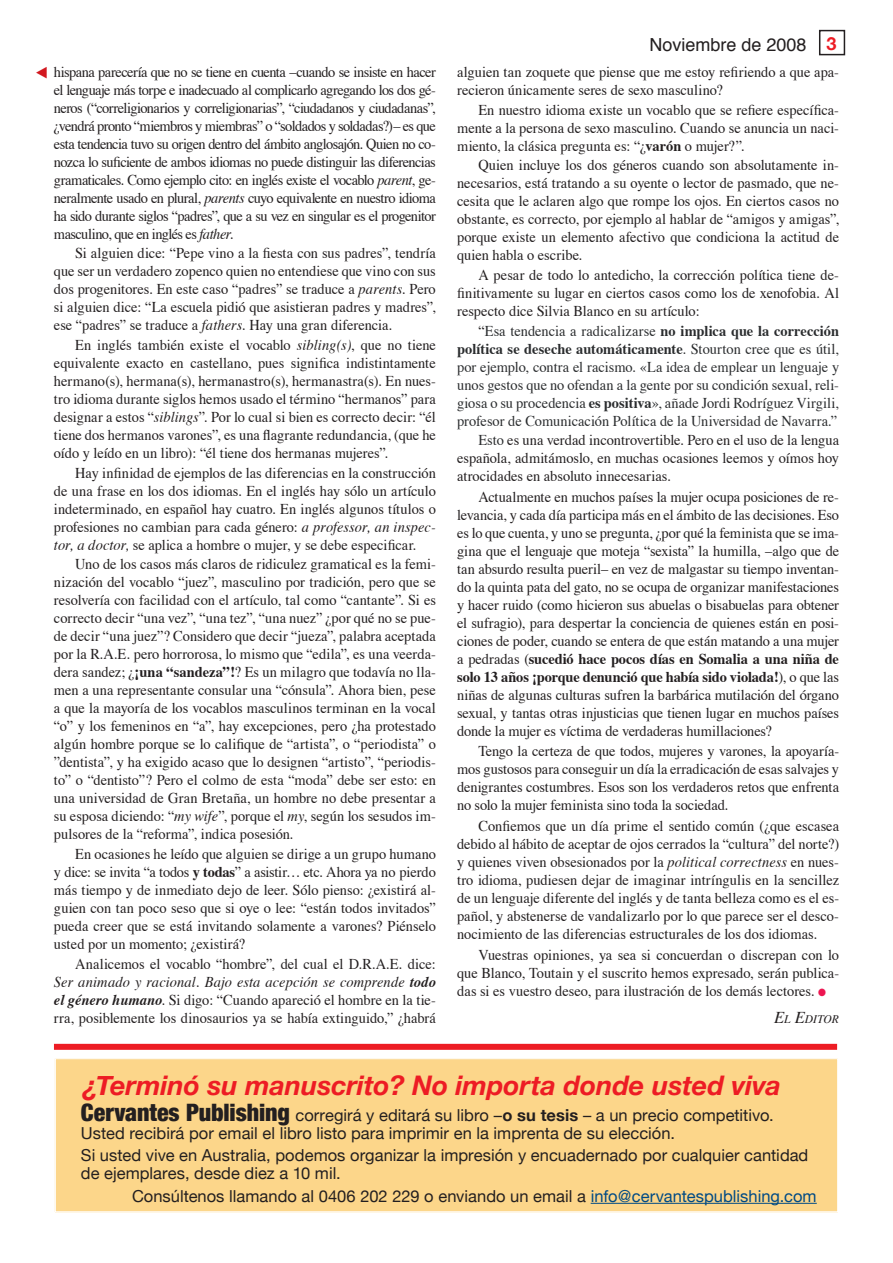
<style>
.page{position:relative;width:893px;height:1263px;background:#fff}
.page>*{position:absolute;margin:0;border:0;box-sizing:border-box;transform-origin:0 0}
.t1{font:italic 700 27px "Helvetica Neue";color:#ed1c24}
.t2{font:18px "Helvetica";color:#231f20}
.t3{font:16.5px/18px "Helvetica Neue";color:#231f20}
.t4{font:15px/18px "Times";color:#231f20;text-align:justify;scale:.96 1}
.t5{font:15px/18px "Times";color:#2b2d2f;text-align:justify;scale:.96 1}
.t6{font:italic 11.55px "Times";letter-spacing:-.005em;color:#231f20}
.s1{font-style:italic}
.s2{font-weight:700}
.s3{font-weight:700;font-style:italic}
.s4{font-family:"Helvetica Neue";font-weight:700;color:#ed1c24}
.s5{color:#231f20}
.s6{color:#2b2d2f}
.s7{color:#ed1651}
.s8{font-size:16.5px}
.s9{font-weight:900;font-stretch:condensed;font-size:24px}
.s10{color:#004a84}
</style>
<div class="page">
<div style="left:819px;top:30px;width:26px;height:25px;border:2px solid #231f20"></div>
<div style="left:54px;top:1058px;width:784px;height:155px;background:#fcd68a"></div>
<div style="left:55px;top:1059px;width:783px;height:153px;border:1px solid #fff"></div>
<hr style="left:591px;top:1203px;width:226px;height:1px;background:#004a84">
<div style="left:54px;top:1044px;width:783px;height:6px;background:#ed1c24"></div>
<p class="t4" style="left:54px;top:64px;width:399px">hispana parecería que no se tiene en cuenta –cuando se insiste en hacer el lenguaje más torpe e inadecuado al complicarlo agregando los dos gé&shy;neros (“correligionarios y correligionarias”, “ciudadanos y ciudadanas”, ¿vendrá pronto “miembros y miembras” o “soldados y soldadas?)– es que esta tendencia tuvo su origen dentro del ámbito anglosajón. Quien no co&shy;nozca lo suficiente de ambos idiomas no puede distinguir las diferencias gramaticales. Como ejemplo cito: en inglés existe el vocablo <span class="s1">parent</span>, ge&shy;neralmente usado en plural, <span class="s1">parents</span> cuyo equivalente en nuestro idioma ha sido durante siglos “padres”, que a su vez en singular es el progenitor masculino, que en inglés es <span class="s1">father.</span></p>
<p class="t4" style="left:54px;top:245px;width:399px;text-indent:21px">Si alguien dice: “Pepe vino a la fiesta con sus padres”, tendría que ser un verdadero zopenco quien no entendiese que vino con sus dos progenitores. En este caso “padres” se traduce a <span class="s1">parents.</span> Pero si alguien dice: “La escuela pidió que asistieran padres y madres”, ese “padres” se traduce a <span class="s1">fathers.</span> Hay una gran diferencia.</p>
<p class="t4" style="left:54px;top:337px;width:399px;text-indent:21px">En inglés también existe el vocablo <span class="s1">sibling(s)</span>, que no tiene equivalente exacto en castellano, pues significa indistintamente hermano(s), hermana(s), hermanastro(s), hermanastra(s). En nues&shy;tro idioma durante siglos hemos usado el término “hermanos” para designar a estos “<span class="s1">siblings</span>”. Por lo cual si bien es correcto decir: “él tiene dos hermanos varones”, es una flagrante redundancia, (que he oído y leído en un libro): “él tiene dos hermanas mujeres”.</p>
<p class="t4" style="left:54px;top:465px;width:399px;text-indent:21px">Hay infinidad de ejemplos de las diferencias en la construcción de una frase en los dos idiomas. En el inglés hay sólo un artículo indeterminado, en español hay cuatro. En inglés algunos títulos o profesiones no cambian para cada género: <span class="s1">a professor, an inspec&shy;tor, a doctor,</span> se aplica a hombre o mujer, y se debe especificar.</p>
<p class="t4" style="left:54px;top:557px;width:399px;text-indent:21px">Uno de los casos más claros de ridiculez gramatical es la femi&shy;nización del vocablo “juez”, masculino por tradición, pero que se resolvería con facilidad con el artículo, tal como “cantante”. Si es correcto decir “una vez”, “una tez”, “una nuez” ¿por qué no se pue&shy;de decir “una juez”? Considero que decir “jueza”, palabra aceptada por la R.A.E. pero horrorosa, lo mismo que “edila”, es una veerda&shy;dera sandez; ¿<span class="s2">¡una “sandeza”!</span>? Es un milagro que todavía no lla&shy;men a una representante consular una “cónsula”. Ahora bien, pese a que la mayoría de los vocablos masculinos terminan en la vocal “o” y los femeninos en “a”, hay excepciones, pero ¿ha protestado algún hombre porque se lo califique de “artista”, o “periodista” o ”dentista”, y ha exigido acaso que lo designen “artisto”, “periodis&shy;to” o “dentisto”? Pero el colmo de esta “moda” debe ser esto: en una universidad de Gran Bretaña, un hombre no debe presentar a su esposa diciendo: “<span class="s1">my wife</span>”, porque el <span class="s1">my</span>, según los sesudos im&shy;pulsores de la “reforma”, indica posesión.</p>
<p class="t4" style="left:54px;top:846px;width:399px;text-indent:21px">En ocasiones he leído que alguien se dirige a un grupo humano y dice: se invita “a todos <span class="s2">y todas</span>” a asistir… etc. Ahora ya no pierdo más tiempo y de inmediato dejo de leer. Sólo pienso: ¿existirá al&shy;guien con tan poco seso que si oye o lee: “están todos invitados” pueda creer que se está invitando solamente a varones? Piénselo usted por un momento; ¿existirá?</p>
<p class="t4" style="left:54px;top:956px;width:399px;text-indent:21px">Analicemos el vocablo “hombre”, del cual el D.R.A.E. dice:<br><span class="s1">Ser animado y racional. Bajo esta acepción se comprende</span> <span class="s3">todo el género humano</span>. Si digo: “Cuando apareció el hombre en la tie&shy;rra, posiblemente los dinosaurios ya se había extinguido,” ¿habrá</p>
<p class="t2" style="left:649px;top:37px;width:189px">Noviembre de 2008 <span class="s4">3</span></p>
<p class="t4" style="left:457px;top:64px;width:399px">alguien tan zoquete que piense que me estoy refiriendo a que apa&shy;recieron únicamente seres de sexo masculino?</p>
<p class="t4" style="left:457px;top:102px;width:399px;text-indent:21px">En nuestro idioma existe un vocablo que se refiere específica&shy;mente a la persona de sexo masculino. Cuando se anuncia un naci&shy;miento, la clásica pregunta es: “¿<span class="s2">varón</span> o mujer?”.</p>
<p class="t4" style="left:457px;top:157px;width:400px;text-indent:21px">Quien incluye los dos géneros cuando son absolutamente in&shy;necesarios, está tratando a su oyente o lector de pasmado, que ne&shy;cesita que le aclaren algo que rompe los ojos. En ciertos casos no obstante, es correcto, por ejemplo al hablar de “amigos y amigas”, porque existe un elemento afectivo que condiciona la actitud de quien habla o escribe.</p>
<p class="t4" style="left:457px;top:267px;width:399px;text-indent:21px">A pesar de todo lo antedicho, la corrección política tiene de&shy;finitivamente su lugar en ciertos casos como los de xenofobia. Al respecto dice Silvia Blanco en su artículo:</p>
<p class="t5" style="left:457px;top:323px;width:399px;text-indent:21px"><span class="s5">“</span>Esa tendencia a radicalizarse <span class="s2">no implica que la corrección política se deseche automáticamente</span>. Stourton cree que es útil, por ejemplo, contra el racismo. «La idea de emplear un lenguaje y unos gestos que no ofendan a la gente por su condición sexual, reli&shy;giosa o su procedencia <span class="s2">es positiva</span>», añade Jordi Rodríguez Virgili, profesor de Comunicación Política de la Universidad de Navarra.”</p>
<p class="t4" style="left:457px;top:433px;width:399px;text-indent:21px"><span class="s6">Esto</span> es una verdad incontrovertible. Pero en el uso de la lengua española, admitámoslo, en muchas ocasiones leemos y oímos hoy atrocidades en absoluto innecesarias.</p>
<p class="t4" style="left:457px;top:489px;width:399px;text-indent:21px">Actualmente en muchos países la mujer ocupa posiciones de re&shy;levancia, y cada día participa más en el ámbito de las decisiones. Eso es lo que cuenta, y uno se pregunta, ¿por qué la feminista que se ima&shy;gina que el lenguaje que moteja “sexista” la humilla, –algo que de tan absurdo resulta pueril– en vez de malgastar su tiempo inventan&shy;do la quinta pata del gato, no se ocupa de organizar manifestaciones y hacer ruido (como hicieron sus abuelas o bisabuelas para obtener el sufragio), para despertar la conciencia de quienes están en posi&shy;ciones de poder, cuando se entera de que están matando a una mujer a pedradas (<span class="s2">sucedió hace pocos días en Somalia a una niña de solo 13 años ¡porque denunció que había sido violada!</span>), o que las niñas de algunas culturas sufren la barbárica mutilación del órgano sexual, y tantas otras injusticias que tienen lugar en muchos países donde la mujer es víctima de verdaderas humillaciones?</p>
<p class="t4" style="left:457px;top:744px;width:399px;text-indent:21px">Tengo la certeza de que todos, mujeres y varones, la apoyaría&shy;mos gustosos para conseguir un día la erradicación de esas salvajes y denigrantes costumbres. Esos son los verdaderos retos que enfrenta no solo la mujer feminista sino toda la sociedad.</p>
<p class="t4" style="left:457px;top:818px;width:399px;text-indent:21px">Confiemos que un día prime el sentido común (¿que escasea debido al hábito de aceptar de ojos cerrados la “cultura” del norte?) y quienes viven obsesionados por la <span class="s1">political correctness</span> en nues&shy;tro idioma, pudiesen dejar de imaginar intríngulis en la sencillez de un lenguaje diferente del inglés y de tanta belleza como es el es&shy;pañol, y abstenerse de vandalizarlo por lo que parece ser el desco&shy;nocimiento de las diferencias estructurales de los dos idiomas.</p>
<p class="t4" style="left:457px;top:947px;width:399px;text-indent:21px">Vuestras opiniones, ya sea si concuerdan o discrepan con lo que Blanco, Toutain y el suscrito hemos expresado, serán publica&shy;das si es vuestro deseo, para ilustración de los demás lectores. <span class="s7">●</span></p>
<p class="t6" style="left:774px;top:1014px;width:66px"><span class="s8">E</span>L <span class="s8">E</span>DITOR</p>
<h1 class="t1" style="left:83px;top:1068px;width:699px">¿Terminó su manuscrito? No importa donde usted viva</h1>
<p class="t3" style="left:81px;top:1106px;width:694px"><span class="s9">Cervantes Publishing</span> corregirá y editará su libro –<span class="s2">o su tesis</span> – a un precio competitivo.<br>Usted recibirá por email el libro listo para imprimir en la imprenta de su elección.</p>
<p class="t3" style="left:81px;top:1146px;width:729px">Si usted vive en Australia, podemos organizar la impresión y encuadernado por cualquier cantidad de ejemplares, desde diez a 10 mil.</p>
<p class="t3" style="left:132px;top:1187px;width:686px">Consúltenos llamando al 0406 202 229 o enviando un email a <span class="s10">info@cervantespublishing.com</span></p>
</div>
